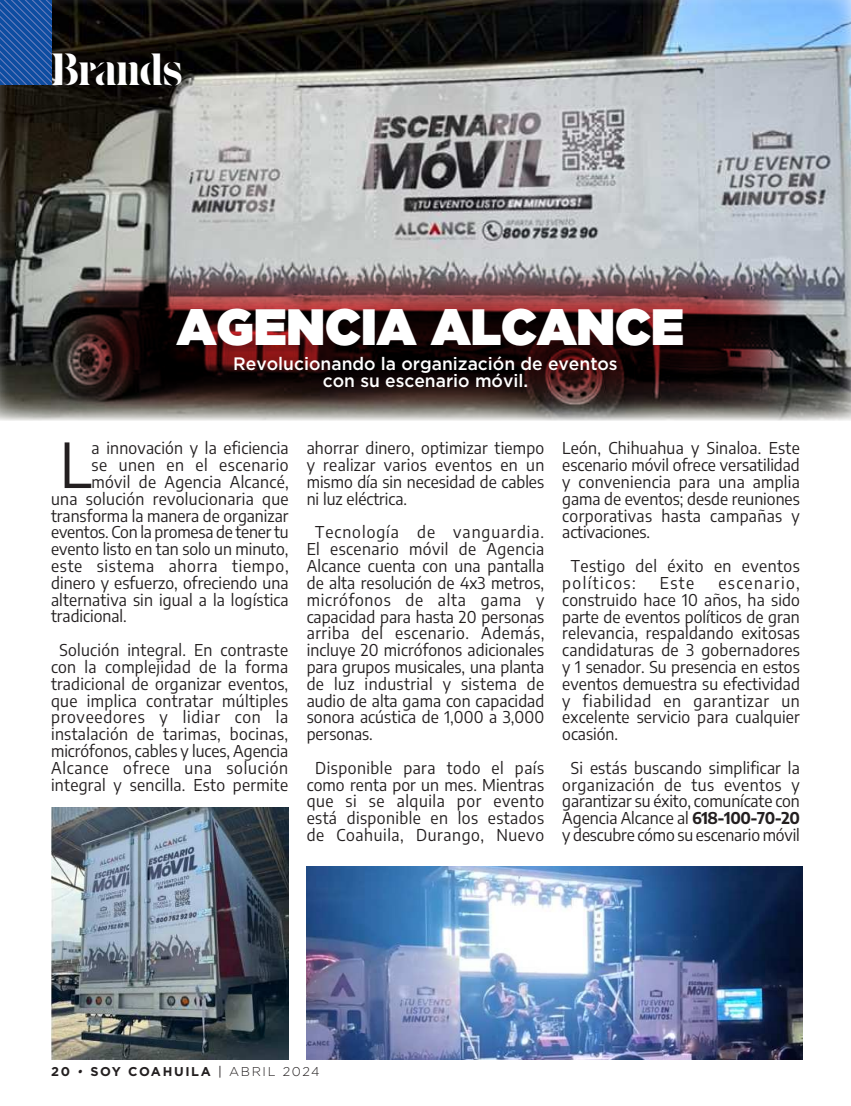
<style>
.page{position:relative;width:851px;height:1106px;background:#fff}
.page>*{position:absolute;margin:0;border:0;box-sizing:border-box;transform-origin:0 0}
.t1{font:61.65px "Encode Sans";color:#231f20}
.t2{font:900 51px "Gotham";color:#fff}
.t3{font:45px "Eksell Display Stencil";letter-spacing:-.01em;color:#fff}
.t4{font:500 18px/16.8px "Gotham";color:#fff;text-align:center}
.t5{font:16.2px/16.8px "Encode Sans";letter-spacing:.015em;color:#231f20;text-align:justify}
.t6{font:16.2px "Encode Sans";letter-spacing:-.01em;color:#231f20}
.t7{font:16.2px "Encode Sans";letter-spacing:.045em;color:#231f20}
.t8{font:16.2px "Encode Sans";letter-spacing:.035em;color:#231f20}
.t9{font:700 12.75px "Gotham";letter-spacing:.13em;color:#231f20}
.s1{font-weight:700}
.s2{font-weight:400;font-style:italic}
.s3{font-weight:400}
.s4{font-weight:300}
</style>
<div class="page">
<img style="left:0;top:0;width:850px;height:421px">
<svg style="left:0;top:0;width:51px;height:85px;background:#2057a6"></svg>
<img style="left:51px;top:807px;width:237px;height:252px">
<img style="left:306px;top:866px;width:495px;height:193px">
<img style="left:65px;top:273px;width:721px;height:137px">
<h3 class="t3" style="left:51px;top:49px;width:133px">Brands</h3>
<h2 class="t2" style="left:177px;top:299px;width:508px">AGENCIA ALCANCE</h2>
<p class="t4" style="left:233px;top:356px;width:386px">Revolucionando la organización de eventos con su escenario móvil.</p>
<h1 class="t1" style="left:60px;top:437px;width:33px">L</h1>
<p class="t5" style="left:92px;top:439px;width:198px">a innovación y la e昀椀ciencia</p>
<p class="t8" style="left:92px;top:458px;width:198px">se unen en el escenario</p>
<p class="t5" style="left:92px;top:475px;width:198px">móvil de Agencia Alcancé,</p>
<p class="t5" style="left:51px;top:491px;width:239px">una solución revolucionaria que</p>
<p class="t5" style="left:51px;top:508px;width:239px">transforma la manera de organizar</p>
<p class="t6" style="left:51px;top:525px;width:239px">eventos. Con la promesa de tener tu</p>
<p class="t5" style="left:51px;top:542px;width:239px">evento listo en tan solo un minuto,</p>
<p class="t7" style="left:51px;top:559px;width:239px">este sistema ahorra tiempo,</p>
<p class="t5" style="left:51px;top:575px;width:239px">dinero y esfuerzo, ofreciendo una</p>
<p class="t5" style="left:51px;top:592px;width:239px">alternativa sin igual a la logística</p>
<p class="t5" style="left:51px;top:609px;width:77px">tradicional.</p>
<p class="t5" style="left:51px;top:643px;width:239px;text-align:center">Solución integral. En contraste con la complejidad de la forma tradicional de organizar eventos, que implica contratar múltiples proveedores y lidiar con la instalación de tarimas, bocinas, micrófonos, cables y luces, Agencia<br>Alcance ofrece una solución integral y sencilla. Esto permite</p>
<p class="t5" style="left:306px;top:441px;width:239px">ahorrar dinero, optimizar tiempo y realizar varios eventos en un mismo día sin necesidad de cables ni luz eléctrica.</p>
<p class="t5" style="left:306px;top:525px;width:239px;text-indent:9px">Tecnología de vanguardia.<br>El escenario móvil de Agencia Alcance cuenta con una pantalla de alta resolución de 4x3 metros, micrófonos de alta gama y capacidad para hasta 20 personas arriba del escenario. Además, incluye 20 micrófonos adicionales para grupos musicales, una planta de luz industrial y sistema de audio de alta gama con capacidad sonora acústica de 1,000 a 3,000 personas.</p>
<p class="t5" style="left:306px;top:760px;width:239px;text-align:center">Disponible para todo el país como renta por un mes. Mientras que si se alquila por evento está disponible en los estados de Coahuila, Durango, Nuevo</p>
<p class="t5" style="left:562px;top:441px;width:239px">León, Chihuahua y Sinaloa. Este escenario móvil ofrece versatilidad y conveniencia para una amplia gama de eventos; desde reuniones corporativas hasta campañas y activaciones.</p>
<p class="t5" style="left:562px;top:559px;width:239px;text-indent:9px">Testigo del éxito en eventos políticos:</p>
<p class="t5" style="left:562px;top:575px;width:239px;text-indent:156px">escenario, construido hace 10 años, ha sido parte de eventos políticos de gran relevancia, respaldando exitosas candidaturas de 3 gobernadores y 1 senador. Su presencia en estos eventos demuestra su efectividad y fiabilidad en garantizar un excelente servicio para cualquier ocasión.</p>
<p class="t5" style="left:562px;top:758px;width:239px;text-align:center">Si estás buscando simpli昀椀car la organización de tus eventos y garantizar su éxito, comunícate con Agencia Alcance al <span class="s1">618-100-70-20 </span>y descubre cómo su escenario móvil</p>
<p class="t5" style="left:659px;top:575px;width:36px">Este</p>
<p class="t9" style="left:51px;top:1064px;width:270px">20 <span class="s2">•</span> SOY COAHUILA <span class="s3">|</span> <span class="s4">ABRIL 2024</span></p>
</div>
